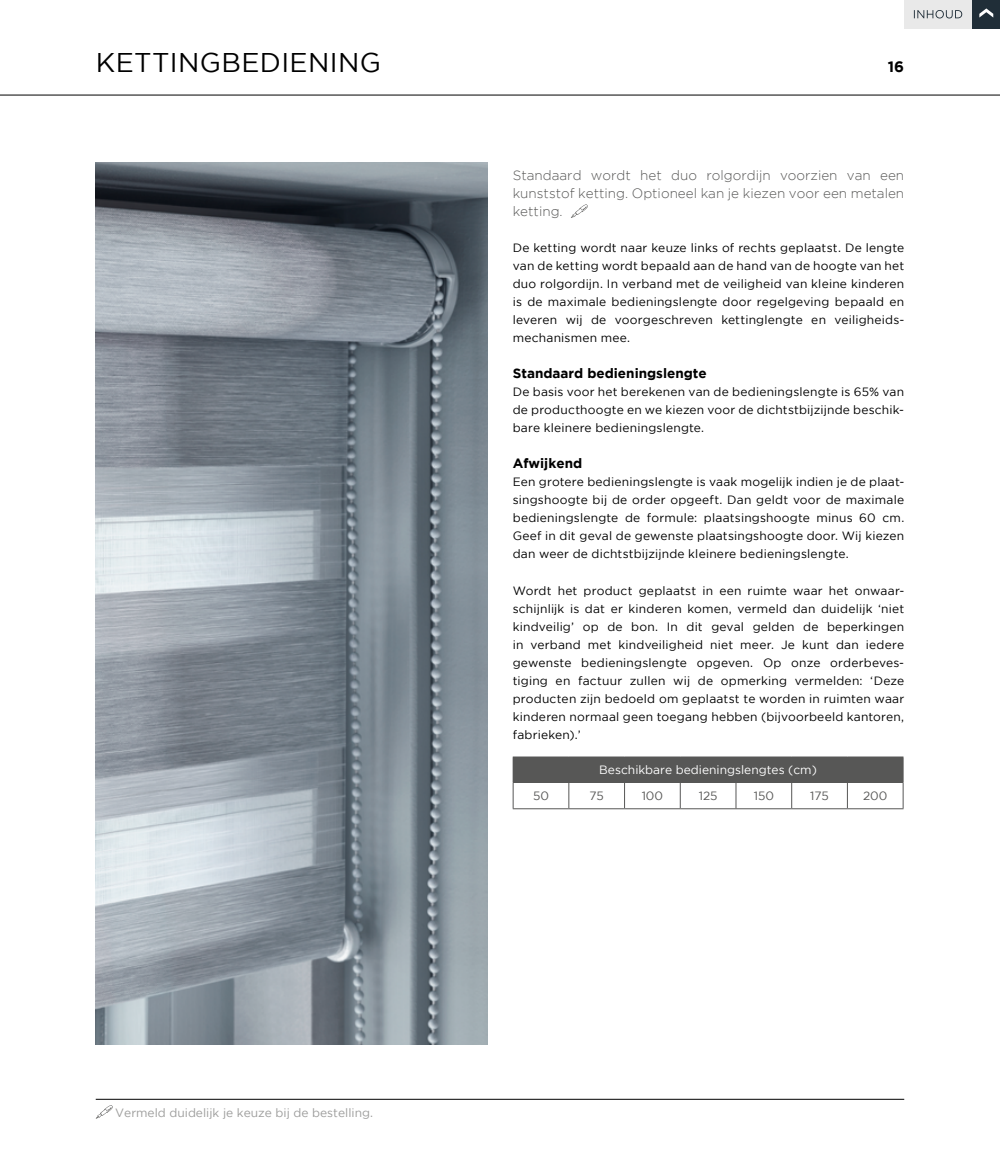
<style>
.page{position:relative;width:1000px;height:1149px;background:#fff}
.page>*{position:absolute;margin:0;border:0;box-sizing:border-box;transform-origin:0 0}
.t1{font:27px "Gotham";letter-spacing:.015em;color:#000}
.t2{font:700 15px "Gotham";color:#000}
.t3{font:300 13.5px/18px "Gotham";color:#575756;text-align:justify}
.t4{font:700 13.5px "Gotham";color:#000}
.t5{font:12px/18px "Gotham";letter-spacing:.015em;color:#000;text-align:justify}
.t6{font:12px "Gotham";color:#9d9d9c}
.t7{font:12px "Gotham";color:#fff}
.t8{font:12px "Gotham";color:#575756}
</style>
<div class="page">
<svg style="left:571px;top:204px;width:16px;height:14px"></svg>
<img style="left:96px;top:163px;width:391px;height:881px">
<div style="left:513px;top:756px;width:389px;height:26px;background:#575756"></div>
<svg style="left:568px;top:782px;width:1px;height:26px"></svg>
<svg style="left:624px;top:782px;width:1px;height:26px"></svg>
<svg style="left:679px;top:782px;width:1px;height:26px"></svg>
<svg style="left:735px;top:782px;width:1px;height:26px"></svg>
<svg style="left:791px;top:782px;width:1px;height:26px"></svg>
<svg style="left:846px;top:782px;width:1px;height:26px"></svg>
<hr style="left:512px;top:808px;width:56px;height:1px;background:#575756">
<hr style="left:568px;top:808px;width:56px;height:1px;background:#575756">
<hr style="left:624px;top:808px;width:56px;height:1px;background:#575756">
<hr style="left:680px;top:808px;width:55px;height:1px;background:#575756">
<hr style="left:735px;top:808px;width:56px;height:1px;background:#575756">
<hr style="left:791px;top:808px;width:56px;height:1px;background:#575756">
<hr style="left:847px;top:808px;width:56px;height:1px;background:#575756">
<hr style="left:512px;top:756px;width:56px;height:1px;background:#575756">
<svg style="left:512px;top:757px;width:1px;height:51px"></svg>
<hr style="left:847px;top:756px;width:56px;height:1px;background:#575756">
<svg style="left:902px;top:757px;width:1px;height:51px"></svg>
<hr style="left:512px;top:781px;width:56px;height:1px;background:#575756">
<hr style="left:847px;top:781px;width:56px;height:1px;background:#575756">
<svg style="left:96px;top:1105px;width:17px;height:13px"></svg>
<hr style="left:0;top:95px;width:999px;height:1px;background:#000">
<hr style="left:96px;top:1098px;width:808px;height:1px;background:#000">
<div style="left:971px;top:0;width:28px;height:28px;background:#202e38"></div>
<svg style="left:979px;top:8px;width:14px;height:10px"></svg>
<div style="left:904px;top:0;width:67px;height:28px;background:#e9e9e9"></div>
<svg style="left:913px;top:10px;width:49px;height:8px"></svg>
<h1 class="t1" style="left:96px;top:48px;width:286px">KETTINGBEDIENING</h1>
<p class="t6" style="left:115px;top:1105px;width:259px">Vermeld duidelijk je keuze bij de bestelling.</p>
<p class="t2" style="left:887px;top:58px;width:18px">16</p>
<p class="t3" style="left:512px;top:166px;width:393px">Standaard wordt het duo rolgordijn voorzien van een kunststof ketting. Optioneel kan je kiezen voor een metalen ketting.</p>
<p class="t5" style="left:512px;top:239px;width:393px">De ketting wordt naar keuze links of rechts geplaatst. De lengte van de ketting wordt bepaald aan de hand van de hoogte van het duo rolgordijn. In verband met de veiligheid van kleine kinderen is de maximale bedieningslengte door regelgeving bepaald en leveren wij de voorgeschreven kettinglengte en veiligheids&shy;mechanismen mee.</p>
<p class="t4" style="left:512px;top:365px;width:195px">Standaard bedieningslengte</p>
<p class="t5" style="left:512px;top:383px;width:393px">De basis voor het berekenen van de bedieningslengte is 65% van de producthoogte en we kiezen voor de dichtstbijzijnde beschik&shy;bare kleinere bedieningslengte.</p>
<p class="t4" style="left:512px;top:455px;width:71px">Afwijkend</p>
<p class="t5" style="left:512px;top:473px;width:393px">Een grotere bedieningslengte is vaak mogelijk indien je de plaat&shy;singshoogte bij de order opgeeft. Dan geldt voor de maximale bedieningslengte de formule: plaatsingshoogte minus 60 cm.<br>Geef in dit geval de gewenste plaatsingshoogte door. Wij kiezen dan weer de dichtstbijzijnde kleinere bedieningslengte.</p>
<p class="t5" style="left:512px;top:581px;width:393px">Wordt het product geplaatst in een ruimte waar het onwaar&shy;schijnlijk is dat er kinderen komen, vermeld dan duidelijk ‘niet kindveilig’ op de bon. In dit geval gelden de beperkingen in verband met kindveiligheid niet meer. Je kunt dan iedere gewenste bedieningslengte opgeven. Op onze orderbeves&shy;tiging en factuur zullen wij de opmerking vermelden: ‘Deze producten zijn bedoeld om geplaatst te worden in ruimten waar kinderen normaal geen toegang hebben (bijvoorbeeld kantoren, fabrieken).’</p>
<p class="t7" style="left:599px;top:763px;width:219px">Beschikbare bedieningslengtes (cm)</p>
<p class="t8" style="left:533px;top:788px;width:17px">50</p>
<p class="t8" style="left:589px;top:788px;width:16px">75</p>
<p class="t8" style="left:641px;top:788px;width:23px">100</p>
<p class="t8" style="left:698px;top:788px;width:20px">125</p>
<p class="t8" style="left:753px;top:788px;width:22px">150</p>
<p class="t8" style="left:810px;top:788px;width:20px">175</p>
<p class="t8" style="left:862px;top:788px;width:26px">200</p>
</div>
